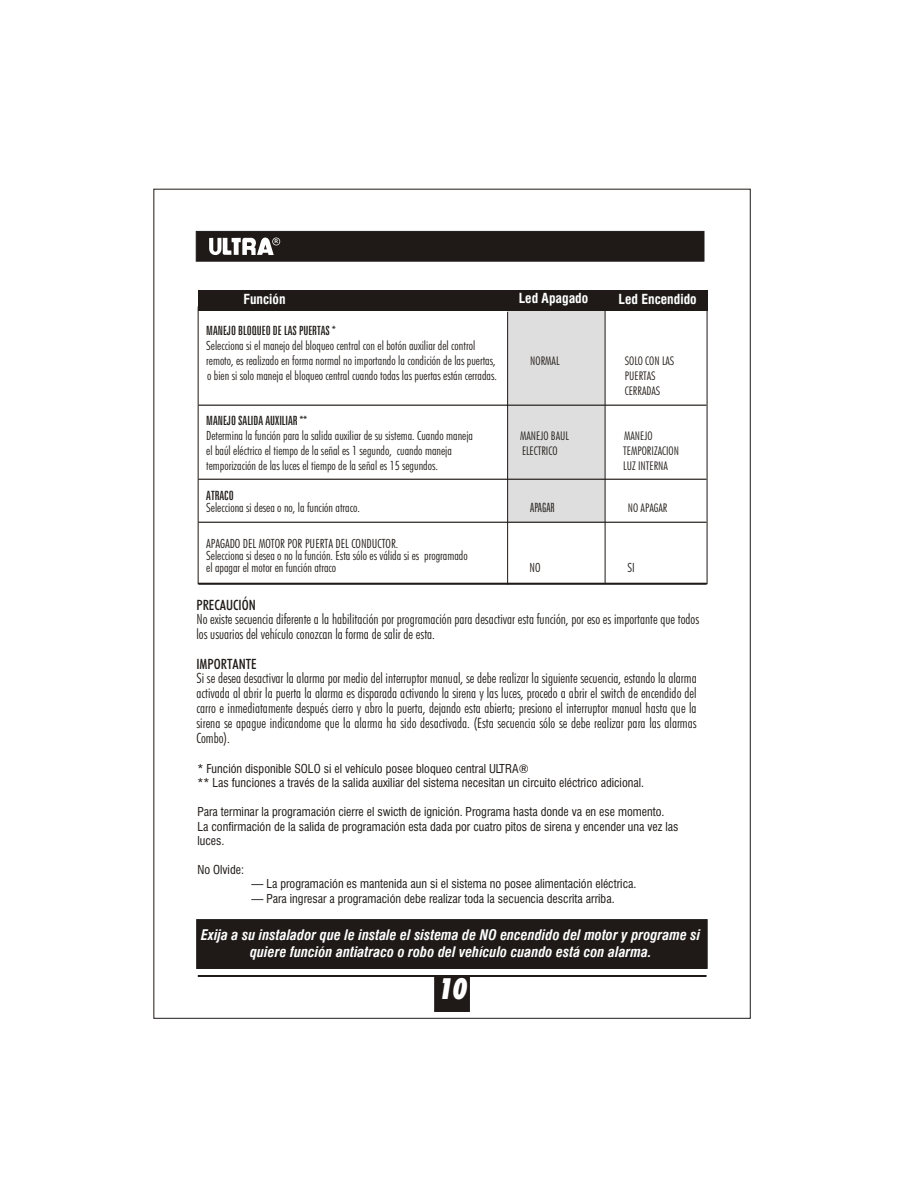
<style>
.page{position:relative;width:918px;height:1188px;background:#fff}
.page>*{position:absolute;margin:0;border:0;box-sizing:border-box;transform-origin:0 0}
.t1{font:29.1px "Futura X Blk Cn It BT";color:#fff}
.t2{font:14.25px/15px "Futura Lt Cn BT";color:#1f1a17}
.t3{font:italic 700 14.25px/17.2px "Swis 721 Cn BT";color:#fff;text-align:center}
.t4{font:14.25px "Futura Md Cn BT";color:#1f1a17}
.t5{font:700 13.5px "Swis 721 Cn BT";color:#fff}
.t6{font:12.75px/12px "Futura Lt Cn BT";color:#1f1a17}
.t7{font:12.75px "Zurich X Cn BT";color:#1f1a17}
.t8{font:12.75px "Zurich Lt X Cn BT";color:#1f1a17}
.t9{font:12px/14.4px "Swis 721 Cn BT";color:#1f1a17}
.t10{font:12px/15px "Futura Lt Cn BT";color:#1f1a17}
.t11{font:700 5.1px "Arial";color:#fff}
</style>
<div class="page">
<div style="left:197px;top:919px;width:510px;height:50px;background:#1f1a17;border:1px solid #1f1a17"></div>
<div style="left:196px;top:231px;width:508px;height:30px;background:#1f1a17"></div>
<div style="left:435px;top:976px;width:35px;height:36px;background:#1f1a17;border:1px solid #1f1a17"></div>
<hr style="left:198px;top:975px;width:508px;height:2px;background:#1f1a17">
<div style="left:508px;top:308px;width:97px;height:214px;background:#dedede"></div>
<div style="left:198px;top:290px;width:510px;height:20px;background:#1f1a17"></div>
<hr style="left:198px;top:405px;width:509px;height:1px;background:#1f1a17">
<hr style="left:198px;top:479px;width:509px;height:1px;background:#1f1a17">
<hr style="left:198px;top:522px;width:509px;height:1px;background:#1f1a17">
<hr style="left:198px;top:583px;width:509px;height:2px;background:#1f1a17">
<hr style="left:605px;top:306px;width:1px;height:278px;background:#1f1a17">
<hr style="left:507px;top:312px;width:1px;height:273px;background:#1f1a17">
<svg style="left:209px;top:237px;width:71px;height:18px"></svg>
<p class="t11" style="left:274px;top:240px;width:5px">R</p>
<p class="t5" style="left:243px;top:294px;width:44px">Función</p>
<p class="t5" style="left:519px;top:293px;width:71px">Led Apagado</p>
<p class="t5" style="left:619px;top:294px;width:80px">Led Encendido</p>
<p class="t7" style="left:206px;top:325px;width:131px">MANEJO BLOQUEO DE LAS PUERTAS *</p>
<p class="t6" style="left:206px;top:339px;width:291px;line-height:15px">Selecciona si el manejo del bloqueo central con el botón auxiliar del control remoto, es realizado en forma normal no importando la condición de las puertas,</p>
<p class="t10" style="left:530px;top:354px;width:31px">NORMAL</p>
<p class="t10" style="left:625px;top:354px;width:51px">SOLO CON LAS</p>
<p class="t6" style="left:207px;top:371px;width:291px">o bien si solo maneja el bloqueo central cuando todas las puertas están cerradas.</p>
<p class="t10" style="left:625px;top:369px;width:37px">PUERTAS<br>CERRADAS</p>
<p class="t7" style="left:206px;top:415px;width:102px">MANEJO SALIDA AUXILIAR **</p>
<p class="t6" style="left:206px;top:431px;width:268px">Determina la función para la salida auxiliar de su sistema. Cuando maneja</p>
<p class="t10" style="left:520px;top:429px;width:50px">MANEJO BAUL</p>
<p class="t10" style="left:624px;top:429px;width:30px">MANEJO</p>
<p class="t6" style="left:206px;top:446px;width:247px">el baúl eléctrico el tiempo de la señal es 1 segundo, cuando maneja</p>
<p class="t10" style="left:522px;top:444px;width:37px">ELECTRICO</p>
<p class="t10" style="left:623px;top:444px;width:57px">TEMPORIZACION</p>
<p class="t6" style="left:206px;top:461px;width:233px">temporización de las luces el tiempo de la señal es 15 segundos.</p>
<p class="t10" style="left:623px;top:459px;width:46px">LUZ INTERNA</p>
<p class="t7" style="left:206px;top:490px;width:29px">ATRACO</p>
<p class="t6" style="left:206px;top:503px;width:155px">Selecciona si desea o no, la función atraco.</p>
<p class="t8" style="left:530px;top:502px;width:26px">APAGAR</p>
<p class="t10" style="left:628px;top:501px;width:41px">NO APAGAR</p>
<p class="t6" style="left:206px;top:539px;width:263px">APAGADO DEL MOTOR POR PUERTA DEL CONDUCTOR.<br>Selecciona si desea o no la función. Esta sólo es válida si es programado el apagar el motor en función atraco</p>
<p class="t6" style="left:530px;top:563px;width:13px">NO</p>
<p class="t6" style="left:627px;top:563px;width:9px">SI</p>
<p class="t4" style="left:196px;top:599px;width:61px">PRECAUCIÓN</p>
<p class="t2" style="left:196px;top:612px;width:504px">No existe secuencia diferente a la habilitación por programación para desactivar esta función, por eso es importante que todos los usuarios del vehículo conozcan la forma de salir de esta.</p>
<p class="t2" style="left:196px;top:672px;width:502px;text-align:justify">Si se desea desactivar la alarma por medio del interruptor manual, se debe realizar la siguiente secuencia, estando la alarma activada al abrir la puerta la alarma es disparada activando la sirena y las luces, procedo a abrir el switch de encendido del carro e inmediatamente después cierro y abro la puerta, dejando esta abierta; presiono el interruptor manual hasta que la sirena se apague indicandome que la alarma ha sido desactivada. (Esta secuencia sólo se debe realizar para las alarmas Combo).</p>
<p class="t4" style="left:196px;top:658px;width:62px">IMPORTANTE</p>
<p class="t9" style="left:197px;top:763px;width:448px">* Función disponible SOLO si el vehículo posee bloqueo central ULTRA®<br>** Las funciones a través de la salida auxiliar del sistema necesitan un circuito eléctrico adicional.</p>
<p class="t9" style="left:197px;top:806px;width:483px">Para terminar la programación cierre el swicth de ignición. Programa hasta donde va en ese momento.<br>La confirmación de la salida de programación esta dada por cuatro pitos de sirena y encender una vez las luces.</p>
<p class="t9" style="left:197px;top:863px;width:48px">No Olvide:</p>
<p class="t9" style="left:251px;top:878px;width:387px">— La programación es mantenida aun si el sistema no posee alimentación eléctrica.</p>
<p class="t9" style="left:251px;top:892px;width:365px">— Para ingresar a programación debe realizar toda la secuencia descrita arriba.</p>
<p class="t3" style="left:201px;top:928px;width:501px">Exija a su instalador que le instale el sistema de NO encendido del motor y programe si quiere función antiatraco o robo del vehículo cuando está con alarma.</p>
<h1 class="t1" style="left:439px;top:976px;width:30px">10</h1>
</div>
